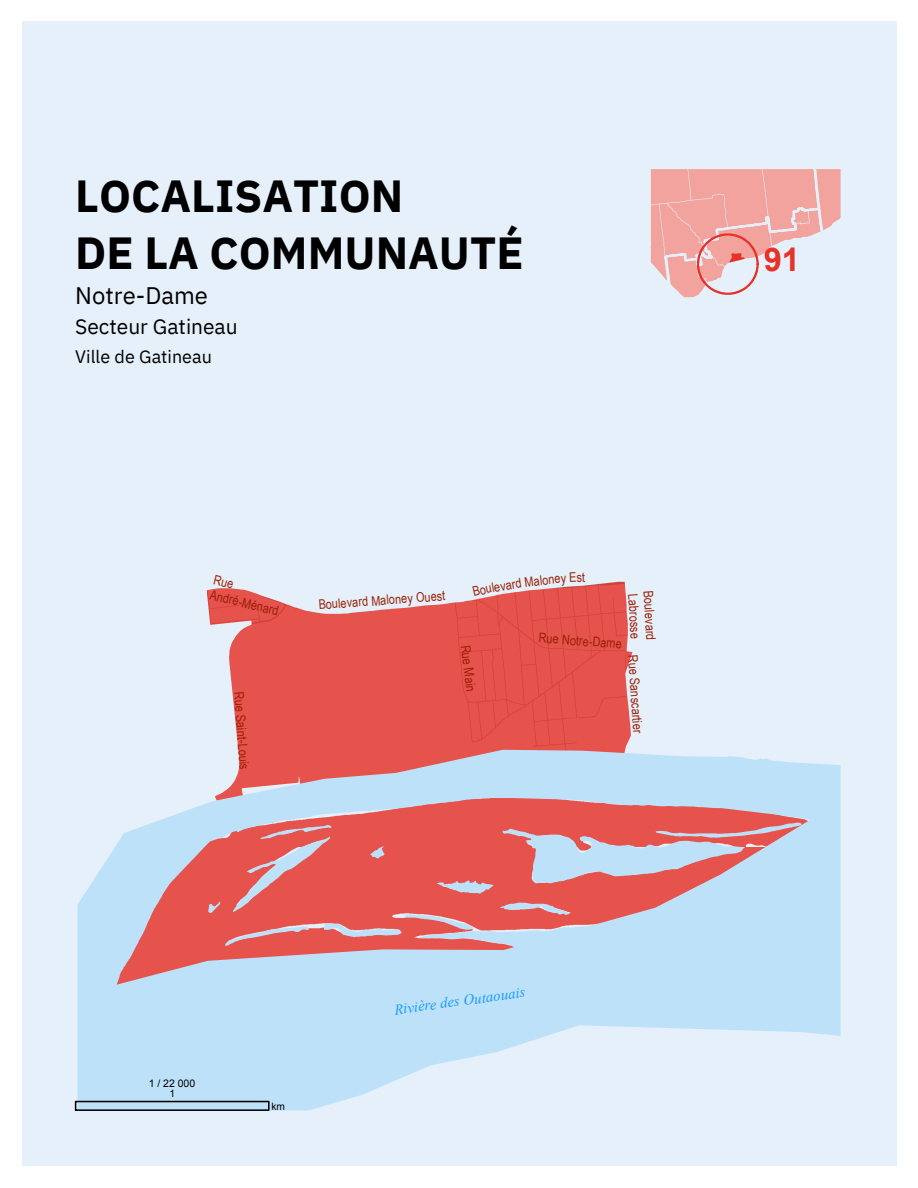
<style>
.page{position:relative;width:918px;height:1188px;background:#fff}
.page>*{position:absolute;margin:0;border:0;box-sizing:border-box;transform-origin:0 0}
.t1{font:700 44.85px/56.8px "IBM Plex Sans";color:#000}
.t2{font:700 32.7px "Arial";color:#e63228}
.t3{font:23.85px "IBM Plex Sans";color:#000}
.t4{font:21px "IBM Plex Sans";color:#000}
.t5{font:18px "IBM Plex Sans";color:#000}
.t6{font:italic 14.85px "Times New Roman";color:#199cfa}
.t7{font:13.2px "Arial Narrow";color:#992106}
.t8{font:10.5px "Arial";color:#000}
.t9{font:10.2px "Arial";color:#000}
</style>
<div class="page">
<div style="left:22px;top:22px;width:874px;height:1144px;background:#e6f0fa"></div>
<svg style="left:74px;top:581px;width:767px;height:530px"></svg>
<svg style="left:650px;top:169px;width:191px;height:129px"></svg>
<div style="left:75px;top:1101px;width:195px;height:10px;border:2px solid #000"></div>
<svg style="left:646px;top:634px;width:10px;height:5px"></svg>
<svg style="left:628px;top:594px;width:11px;height:17px"></svg>
<svg style="left:630px;top:633px;width:8px;height:5px"></svg>
<svg style="left:76px;top:581px;width:509px;height:68px"></svg>
<h1 class="t1" style="left:75px;top:171px;width:450px">LOCALISATION<br>DE LA COMMUNAUTÉ</h1>
<h3 class="t3" style="left:75px;top:285px;width:134px">Notre-Dame</h3>
<h3 class="t4" style="left:75px;top:318px;width:164px">Secteur Gatineau</h3>
<h3 class="t5" style="left:75px;top:349px;width:138px">Ville de Gatineau</h3>
<p class="t7" style="left:212px;top:587px;width:72px;rotate:14deg">André-Ménard</p>
<p class="t7" style="left:247px;top:691px;width:80px;rotate:86deg">Rue Saint-Louis</p>
<p class="t7" style="left:318px;top:597px;width:128px;rotate:-4deg">Boulevard Maloney Ouest</p>
<p class="t7" style="left:656px;top:590px;width:23px;rotate:86deg">Boul</p>
<p class="t7" style="left:657px;top:612px;width:23px;rotate:87deg">evar</p>
<p class="t7" style="left:642px;top:611px;width:22px;rotate:87deg">ross</p>
<p class="t7" style="left:539px;top:630px;width:85px;rotate:4deg">Rue Notre-Dame</p>
<p class="t7" style="left:473px;top:644px;width:49px;rotate:83deg">Rue Main</p>
<p class="t7" style="left:640px;top:654px;width:80px;rotate:86deg">Rue Sanscartier</p>
<p class="t8" style="left:149px;top:1077px;width:48px">1 / 22 000</p>
<p class="t9" style="left:169px;top:1087px;width:7px">1</p>
<p class="t9" style="left:272px;top:1101px;width:15px">km</p>
<p class="t6" style="left:393px;top:1001px;width:134px;rotate:-8deg">Rivière des Outaouais</p>
<h2 class="t2" style="left:764px;top:240px;width:38px">91</h2>
</div>
